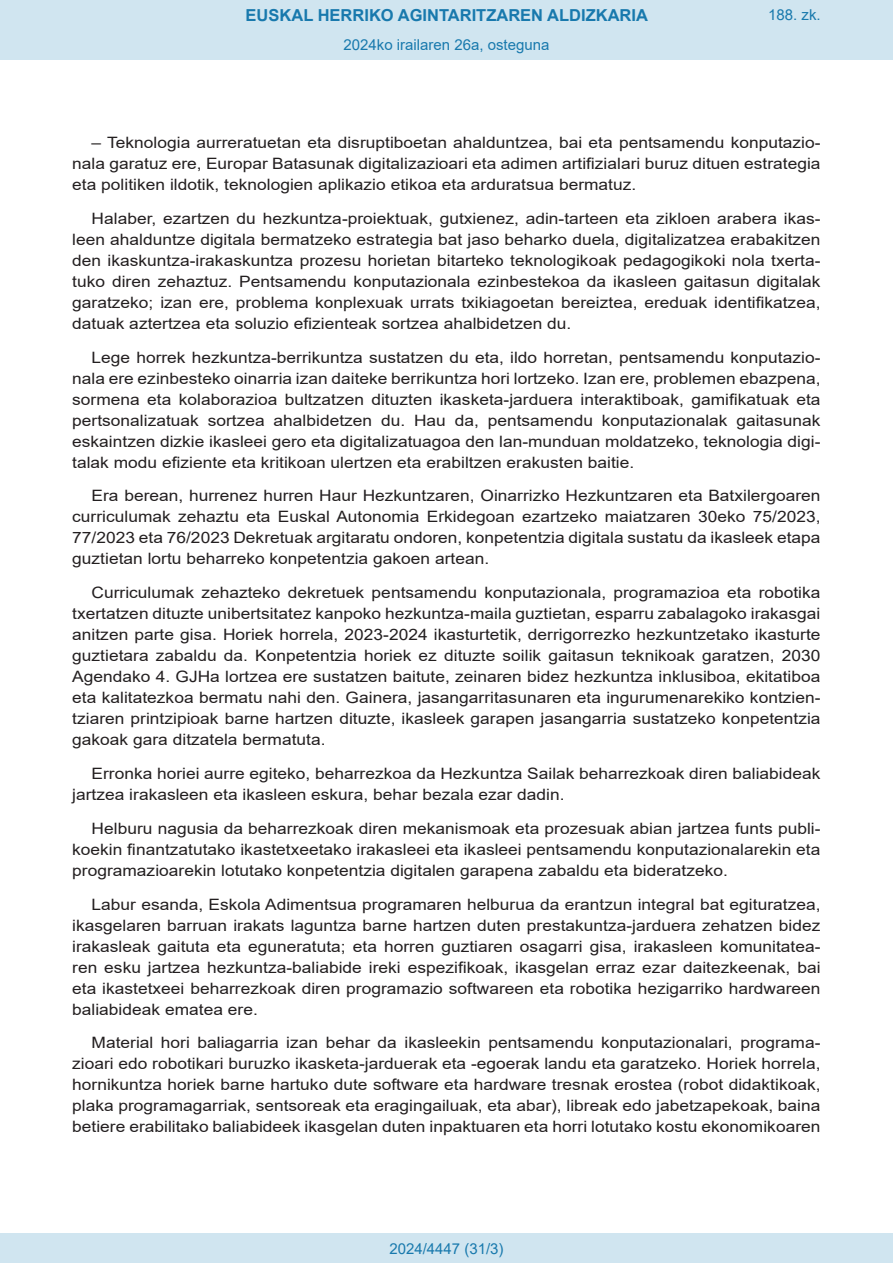
<style>
.page{position:relative;width:893px;height:1263px;background:#fff}
.page>*{position:absolute;margin:0;border:0;box-sizing:border-box;transform-origin:0 0}
.t1{font:700 16.5px "Arial";color:#1879ad}
.BOPVDetalle{font:15.6px/21px "Arial";color:#231f20;text-align:justify;scale:1.11 1}
.Paginacion_Centro{font:15px "Arial";color:#1879ad}
</style>
<div class="page">
<div style="left:0;top:0;width:893px;height:60px;background:#d0e5f0"></div>
<div style="left:0;top:1233px;width:893px;height:30px;background:#d0e5f0"></div>
<p class="t1" style="left:246px;top:3px;width:404px">EUSKAL HERRIKO AGINTARITZAREN ALDIZKARIA</p>
<p class="Paginacion_Centro" style="left:343px;top:35px;width:207px">2024ko irailaren 26a, osteguna</p>
<p class="Paginacion_Centro" style="left:768px;top:5px;width:54px">188. zk.</p>
<p class="BOPVDetalle" style="left:72px;top:132px;width:676px;text-indent:19px">– Teknologia aurreratuetan eta disruptiboetan ahalduntzea, bai eta pentsamendu konputazio&shy;nala garatuz ere, Europar Batasunak digitalizazioari eta adimen artifizialari buruz dituen estrategia eta politiken ildotik, teknologien aplikazio etikoa eta arduratsua bermatuz.</p>
<p class="BOPVDetalle" style="left:72px;top:208px;width:676px;text-indent:19px">Halaber, ezartzen du hezkuntza-proiektuak, gutxienez, adin-tarteen eta zikloen arabera ikas&shy;leen ahalduntze digitala bermatzeko estrategia bat jaso beharko duela, digitalizatzea erabakitzen den ikaskuntza-irakaskuntza prozesu horietan bitarteko teknologikoak pedagogikoki nola txerta&shy;tuko diren zehaztuz. Pentsamendu konputazionala ezinbestekoa da ikasleen gaitasun digitalak garatzeko; izan ere, problema konplexuak urrats txikiagoetan bereiztea, ereduak identifikatzea, datuak aztertzea eta soluzio efizienteak sortzea ahalbidetzen du.</p>
<p class="BOPVDetalle" style="left:72px;top:347px;width:676px;text-indent:19px">Lege horrek hezkuntza-berrikuntza sustatzen du eta, ildo horretan, pentsamendu konputazio&shy;nala ere ezinbesteko oinarria izan daiteke berrikuntza hori lortzeko. Izan ere, problemen ebazpena, sormena eta kolaborazioa bultzatzen dituzten ikasketa-jarduera interaktiboak, gamifikatuak eta pertsonalizatuak sortzea ahalbidetzen du. Hau da, pentsamendu konputazionalak gaitasunak eskaintzen dizkie ikasleei gero eta digitalizatuagoa den lan-munduan moldatzeko, teknologia digi&shy;talak modu efiziente eta kritikoan ulertzen eta erabiltzen erakusten baitie.</p>
<p class="BOPVDetalle" style="left:72px;top:485px;width:676px;text-indent:19px">Era berean, hurrenez hurren Haur Hezkuntzaren, Oinarrizko Hezkuntzaren eta Batxilergoaren curriculumak zehaztu eta Euskal Autonomia Erkidegoan ezartzeko maiatzaren 30eko 75/2023, 77/2023 eta 76/2023 Dekretuak argitaratu ondoren, konpetentzia digitala sustatu da ikasleek etapa guztietan lortu beharreko konpetentzia gakoen artean.</p>
<p class="BOPVDetalle" style="left:72px;top:582px;width:676px;text-indent:19px">Curriculumak zehazteko dekretuek pentsamendu konputazionala, programazioa eta robotika txertatzen dituzte unibertsitatez kanpoko hezkuntza-maila guztietan, esparru zabalagoko irakasgai anitzen parte gisa. Horiek horrela, 2023-2024 ikasturtetik, derrigorrezko hezkuntzetako ikasturte guztietara zabaldu da. Konpetentzia horiek ez dituzte soilik gaitasun teknikoak garatzen, 2030<br>Agendako 4. GJHa lortzea ere sustatzen baitute, zeinaren bidez hezkuntza inklusiboa, ekitatiboa eta kalitatezkoa bermatu nahi den. Gainera, jasangarritasunaren eta ingurumenarekiko kontzien&shy;tziaren printzipioak barne hartzen dituzte, ikasleek garapen jasangarria sustatzeko konpetentzia gakoak gara ditzatela bermatuta.</p>
<p class="BOPVDetalle" style="left:72px;top:763px;width:676px;text-indent:19px">Erronka horiei aurre egiteko, beharrezkoa da Hezkuntza Sailak beharrezkoak diren baliabideak jartzea irakasleen eta ikasleen eskura, behar bezala ezar dadin.</p>
<p class="BOPVDetalle" style="left:72px;top:818px;width:676px;text-indent:19px">Helburu nagusia da beharrezkoak diren mekanismoak eta prozesuak abian jartzea funts publi&shy;koekin finantzatutako ikastetxeetako irakasleei eta ikasleei pentsamendu konputazionalarekin eta programazioarekin lotutako konpetentzia digitalen garapena zabaldu eta bideratzeko.</p>
<p class="BOPVDetalle" style="left:72px;top:893px;width:676px;text-indent:19px">Labur esanda, Eskola Adimentsua programaren helburua da erantzun integral bat egituratzea, ikasgelaren barruan irakats laguntza barne hartzen duten prestakuntza-jarduera zehatzen bidez irakasleak gaituta eta eguneratuta; eta horren guztiaren osagarri gisa, irakasleen komunitatea&shy;ren esku jartzea hezkuntza-baliabide ireki espezifikoak, ikasgelan erraz ezar daitezkeenak, bai eta ikastetxeei beharrezkoak diren programazio softwareen eta robotika hezigarriko hardwareen baliabideak ematea ere.</p>
<p class="BOPVDetalle" style="left:72px;top:1032px;width:676px;text-indent:19px">Material hori baliagarria izan behar da ikasleekin pentsamendu konputazionalari, programa&shy;zioari edo robotikari buruzko ikasketa-jarduerak eta -egoerak landu eta garatzeko. Horiek horrela, hornikuntza horiek barne hartuko dute software eta hardware tresnak erostea (robot didaktikoak, plaka programagarriak, sentsoreak eta eragingailuak, eta abar), libreak edo jabetzapekoak, baina betiere erabilitako baliabideek ikasgelan duten inpaktuaren eta horri lotutako kostu ekonomikoaren</p>
<p class="Paginacion_Centro" style="left:389px;top:1238px;width:116px">2024/4447 (31/3)</p>
</div>
